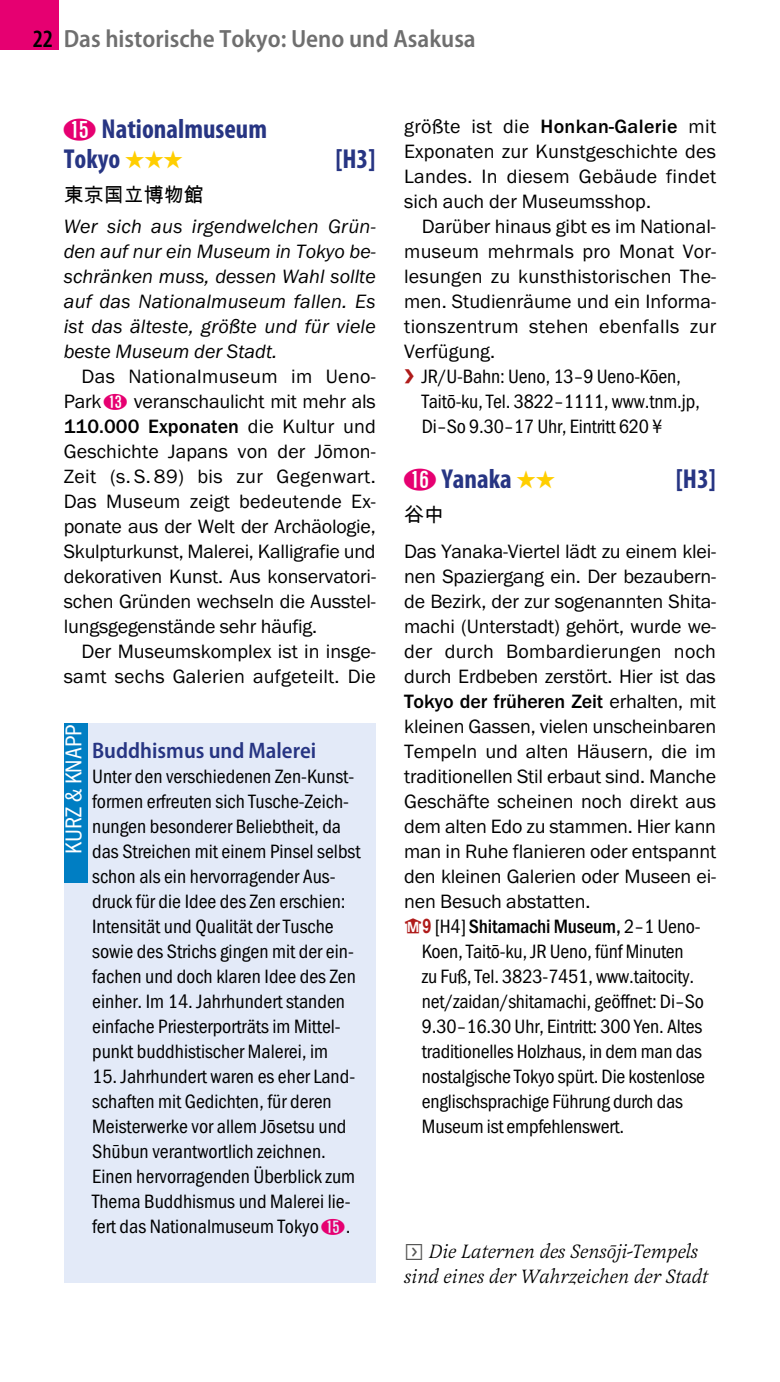
<style>
.page{position:relative;width:780px;height:1382px;background:#fff}
.page>*{position:absolute;margin:0;border:0;box-sizing:border-box;transform-origin:0 0}
.t1{font:700 condensed 27.5px/30px "Myriad Pro";color:#273583}
.t2{font:600 semi-condensed 25px "Myriad Pro";color:#6f6f6f}
.t3{font:23.75px "Franklin Gothic URW Con Boo";color:#fff}
.t4{font:600 semi-condensed 22.5px "Myriad Pro";color:#273583}
.t5{font:20px/25px "Franklin Gothic URW Boo";color:#000;text-align:justify}
.t6{font:20px/25px "Franklin Gothic URW Con Boo";color:#000}
.t7{font:20px/25px "Franklin Gothic URW Boo Ita";letter-spacing:.01em;color:#000;text-align:justify}
.t8{font:italic 20px/25px "Latienne URWTOT";color:#000}
.t9{font:500 20px "Franklin Gothic URW";letter-spacing:-.01em;color:#000}
.t10{font:500 20px "Franklin Gothic URW Con";letter-spacing:-.01em;color:#000}
.t11{font:20px "Arial Unicode MS";color:#000}
.s1{font-stretch:condensed;color:#000}
.s2{font-family:"Nummern Gesamt";font-weight:400;font-stretch:normal;color:#e60071}
.s3{font-family:"Nummern Gesamt";color:#e60071}
.s4{font-family:"Franklin Gothic URW Boo";font-weight:400}
.s5{font-family:"Franklin Gothic URW";font-weight:500}
.s6{font-family:"Franklin Gothic URW Con Boo";font-weight:400}
.s7{font-family:"Button Bonus Square Positive";font-style:normal;color:#575756}
</style>
<div class="page">
<div style="left:0;top:0;width:58px;height:50px;background:#e60071"></div>
<div style="left:64px;top:723px;width:312px;height:560px;background:#e3eaf8"></div>
<div style="left:64px;top:723px;width:23px;height:160px;background:#007ec3"></div>
<p class="t2" style="left:33px;top:25px;width:444px"><span class="s1">22</span> Das historische Tokyo: Ueno und Asakusa</p>
<h1 class="t1" style="left:64px;top:113px;width:205px"><span class="s2">⑮</span>Nationalmuseum<br>Tokyo</h1>
<h1 class="t1" style="left:335px;top:143px;width:42px">[H3]</h1>
<p class="t11" style="left:64px;top:181px;width:142px">東京国立博物館</p>
<p class="t7" style="left:64px;top:214px;width:313px">Wer sich aus irgendwelchen Grün&shy;den auf nur ein Museum in Tokyo be&shy;schränken muss, dessen Wahl sollte auf das Nationalmuseum fallen. Es ist das älteste, größte und für viele beste Museum der Stadt.</p>
<p class="t5" style="left:64px;top:364px;width:313px;text-align:right">Das Nationalmuseum im Ueno-<br>Park<span class="s3">⑬</span> veranschaulicht mit mehr als</p>
<p class="t9" style="left:64px;top:414px;width:313px">110.000 Exponaten <span class="s4">die Kultur und</span></p>
<p class="t5" style="left:64px;top:439px;width:314px">Geschichte Japans von der Jōmon-Zeit (s. S. 89) bis zur Gegenwart.<br>Das Museum zeigt bedeutende Ex&shy;ponate aus der Welt der Archäologie, Skulpturkunst, Malerei, Kalligrafie und dekorativen Kunst. Aus konservatori&shy;schen Gründen wechseln die Ausstel&shy;lungsgegenstände sehr häufig.</p>
<p class="t5" style="left:64px;top:639px;width:314px;text-align:right">Der Museumskomplex ist in insge&shy;samt sechs Galerien aufgeteilt. Die</p>
<p class="t3" style="left:59px;top:854px;width:128px;rotate:-90deg">kurz &amp; knapp</p>
<p class="t4" style="left:92px;top:738px;width:226px">Buddhismus und Malerei</p>
<p class="t6" style="left:92px;top:764px;width:270px">Unter den verschiedenen Zen-Kunst&shy;formen erfreuten sich Tusche-Zeich&shy;nungen besonderer Beliebtheit, da das Streichen mit einem Pinsel selbst schon als ein hervorragender Aus&shy;druck für die Idee des Zen erschien:<br>Intensität und Qualität der Tusche sowie des Strichs gingen mit der ein&shy;fachen und doch klaren Idee des Zen einher. Im 14. Jahrhundert standen einfache Priesterporträts im Mittel&shy;punkt buddhistischer Malerei, im</p>
<p class="t6" style="left:92px;top:1064px;width:264px">15. Jahrhundert waren es eher Land&shy;schaften mit Gedichten, für deren Meisterwerke vor allem Jōsetsu und Shūbun verantwortlich zeichnen.<br>Einen hervorragenden Überblick zum Thema Buddhismus und Malerei lie&shy;fert das Nationalmuseum Tokyo<span class="s3">⑮</span>.</p>
<p class="t5" style="left:404px;top:114px;width:313px">größte ist die <span class="s5">Honkan-Galerie</span> mit Exponaten zur Kunstgeschichte des Landes. In diesem Gebäude findet sich auch der Museumsshop.</p>
<p class="t5" style="left:404px;top:214px;width:314px;text-indent:18px">Darüber hinaus gibt es im National&shy;museum mehrmals pro Monat Vor&shy;lesungen zu kunsthistorischen The&shy;men. Studienräume und ein Informa&shy;tionszentrum stehen ebenfalls zur Verfügung.</p>
<p class="t6" style="left:422px;top:364px;width:279px">JR/U-Bahn: Ueno, 13–9 Ueno-Kōen,<br>Taitō-ku, Tel. 3822–1111, www.tnm.jp,<br>Di–So 9.30–17 Uhr, Eintritt 620 ¥</p>
<h1 class="t1" style="left:404px;top:463px;width:109px"><span class="s2">⑯</span>Yanaka</h1>
<h1 class="t1" style="left:675px;top:463px;width:42px">[H3]</h1>
<p class="t11" style="left:404px;top:501px;width:41px">谷中</p>
<p class="t5" style="left:404px;top:539px;width:313px">Das Yanaka-Viertel lädt zu einem klei&shy;nen Spaziergang ein. Der bezaubern&shy;de Bezirk, der zur sogenannten Shita&shy;machi (Unterstadt) gehört, wurde we&shy;der durch Bombardierungen noch durch Erdbeben zerstört. Hier ist das</p>
<p class="t9" style="left:404px;top:689px;width:313px">Tokyo der früheren Zeit <span class="s4">erhalten, mit</span></p>
<p class="t5" style="left:404px;top:714px;width:313px">kleinen Gassen, vielen unscheinbaren Tempeln und alten Häusern, die im traditionellen Stil erbaut sind. Manche Geschäfte scheinen noch direkt aus dem alten Edo zu stammen. Hier kann man in Ruhe flanieren oder entspannt den kleinen Galerien oder Museen ei&shy;nen Besuch abstatten.</p>
<p class="t10" style="left:435px;top:913px;width:267px"><span class="s6">[H4]</span> Shitamachi Museum, <span class="s6">2–1 Ueno-</span></p>
<p class="t6" style="left:422px;top:939px;width:285px">Koen, Taitō-ku, JR Ueno, fünf Minuten<br>zu Fuß, Tel. 3823-7451, www.taitocity. net/zaidan/shitamachi, geöffnet: Di–So 9.30–16.30 Uhr, Eintritt: 300 Yen. Altes traditionelles Holzhaus, in dem man das nostalgische Tokyo spürt. Die kostenlose englischsprachige Führung durch das Museum ist empfehlenswert.</p>
<p class="t8" style="left:404px;top:1239px;width:305px"><span class="s7">f</span> Die Laternen des Sensōji-Tempels sind eines der Wahrzeichen der Stadt</p>
</div>
